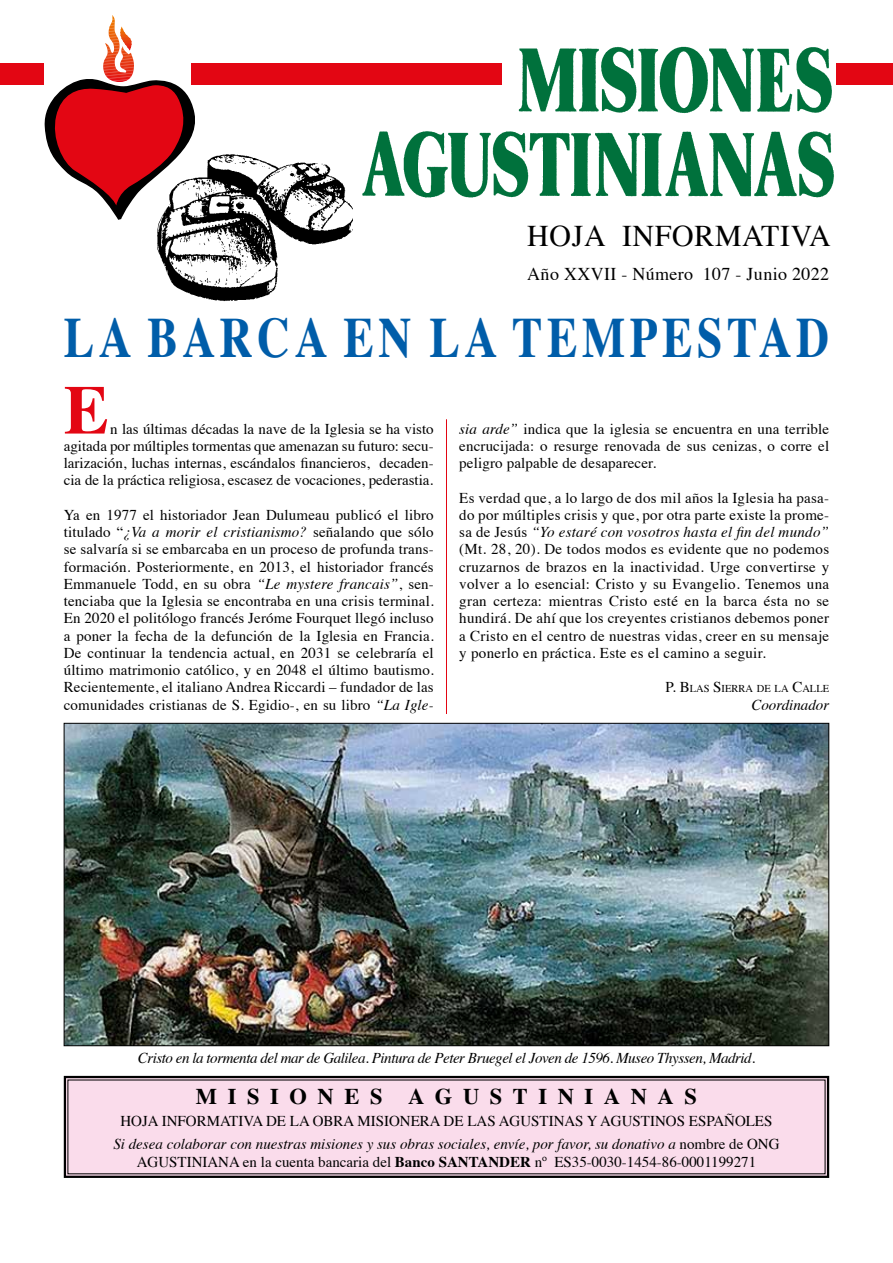
<style>
.page{position:relative;width:893px;height:1263px;background:#fff}
.page>*{position:absolute;margin:0;border:0;box-sizing:border-box;transform-origin:0 0}
.t1{font:700 69px "Times";color:#e30613}
.t2{font:700 57px "Times";letter-spacing:.1em;color:#005da9;scale:.8 1}
.t3{font:30px "Times";letter-spacing:.02em;color:#000}
.t4{font:700 22.5px "Times";letter-spacing:.47em;color:#000}
.t5{font:18px "Times";letter-spacing:.02em;color:#000}
.t6{font:15px/17.2px "Times";letter-spacing:.01em;color:#000;text-align:justify}
.t7{font:italic 15px/22.2px "Times";color:#000;text-align:center}
.t8{font:italic 15px "Times";letter-spacing:-.03em;color:#000}
.t9{font:10.5px "Times";color:#000}
.s1{font-style:italic}
.s2{font-size:15px}
.s3{font-style:normal}
.s4{font-weight:700}
</style>
<div class="page">
<div style="left:0;top:64px;width:893px;height:21px;background:#e30613"></div>
<img style="left:157px;top:154px;width:196px;height:148px">
<img style="left:361px;top:46px;width:475px;height:152px">
<div style="left:191px;top:64px;width:311px;height:21px;background:#e30613"></div>
<svg style="left:45px;top:15px;width:150px;height:205px"></svg>
<svg style="left:63px;top:1075px;width:767px;height:103px;background:#e8ccda"></svg>
<hr style="left:446px;top:419px;width:1px;height:295px;background:#e30613">
<img style="left:66px;top:725px;width:761px;height:319px">
<h3 class="t3" style="left:527px;top:208px;width:305px">HOJA INFORMATIVA</h3>
<p class="t5" style="left:527px;top:257px;width:303px">Año XXVII - Número 107 - Junio 2022</p>
<h2 class="t2" style="left:64px;top:284px;width:958px">LA BARCA EN LA TEMPESTAD</h2>
<h1 class="t1" style="left:64px;top:344px;width:47px">E</h1>
<p class="t6" style="left:64px;top:419px;width:371px;text-indent:46px">n las últimas décadas la nave de la Iglesia se ha visto agitada por múltiples tormentas que amenazan su futuro: secu&shy;larización, luchas internas, escándalos financieros, decaden&shy;cia de la práctica religiosa, escasez de vocaciones, pederastia.</p>
<p class="t6" style="left:64px;top:505px;width:372px">Ya en 1977 el historiador Jean Dulumeau publicó el libro titulado “<span class="s1">¿Va a morir el cristianismo?</span> señalando que sólo se salvaría si se embarcaba en un proceso de profunda trans&shy;formación. Posteriormente, en 2013, el historiador francés Emmanuele Todd, en su obra <span class="s1">“Le mystere francais”</span>, sen&shy;tenciaba que la Iglesia se encontraba en una crisis terminal.<br>En 2020 el politólogo francés Jeróme Fourquet llegó incluso a poner la fecha de la defunción de la Iglesia en Francia.<br>De continuar la tendencia actual, en 2031 se celebraría el último matrimonio católico, y en 2048 el último bautismo.<br>Recientemente, el italiano Andrea Riccardi – fundador de las comunidades cristianas de S. Egidio-, en su libro <span class="s1">“La Igle-</span></p>
<p class="t6" style="left:459px;top:419px;width:372px"><span class="s1">sia arde”</span> indica que la iglesia se encuentra en una terrible encrucijada: o resurge renovada de sus cenizas, o corre el peligro palpable de desaparecer.</p>
<p class="t6" style="left:459px;top:488px;width:372px">Es verdad que, a lo largo de dos mil años la Iglesia ha pasa&shy;do por múltiples crisis y que, por otra parte existe la prome&shy;sa de Jesús <span class="s1">“Yo estaré con vosotros hasta el fin del mundo” </span>(Mt. 28, 20). De todos modos es evidente que no podemos cruzarnos de brazos en la inactividad. Urge convertirse y volver a lo esencial: Cristo y su Evangelio. Tenemos una gran certeza: mientras Cristo esté en la barca ésta no se hundirá. De ahí que los creyentes cristianos debemos poner a Cristo en el centro de nuestras vidas, creer en su mensaje y ponerlo en práctica. Este es el camino a seguir.</p>
<p class="t9" style="left:665px;top:679px;width:165px"><span class="s2">P. B</span>LAS <span class="s2">S</span>IERRA DE LA <span class="s2">C</span>ALLE</p>
<p class="t7" style="left:751px;top:692px;width:79px">Coordinador</p>
<p class="t8" style="left:138px;top:1045px;width:619px">Cristo en la tormenta del mar de Galilea. Pintura de Peter Bruegel el Joven de 1596. Museo Thyssen, Madrid.</p>
<h3 class="t4" style="left:196px;top:1075px;width:502px">MISIONES AGUSTINIANAS</h3>
<p class="t7" style="left:113px;top:1109px;width:668px"><span class="s3">HOJA INFORMATIVA DE LA OBRA MISIONERA DE LAS AGUSTINAS Y AGUSTINOS ESPAÑOLES<br></span>Si desea colaborar con nuestras misiones y sus obras sociales, envíe, por favor, su donativo a <span class="s3">nombre de ONG</span></p>
<p class="t6" style="left:137px;top:1152px;width:621px">AGUSTINIANA en la cuenta bancaria del <span class="s4">Banco SANTANDER</span> nº ES35-0030-1454-86-0001199271</p>
</div>
